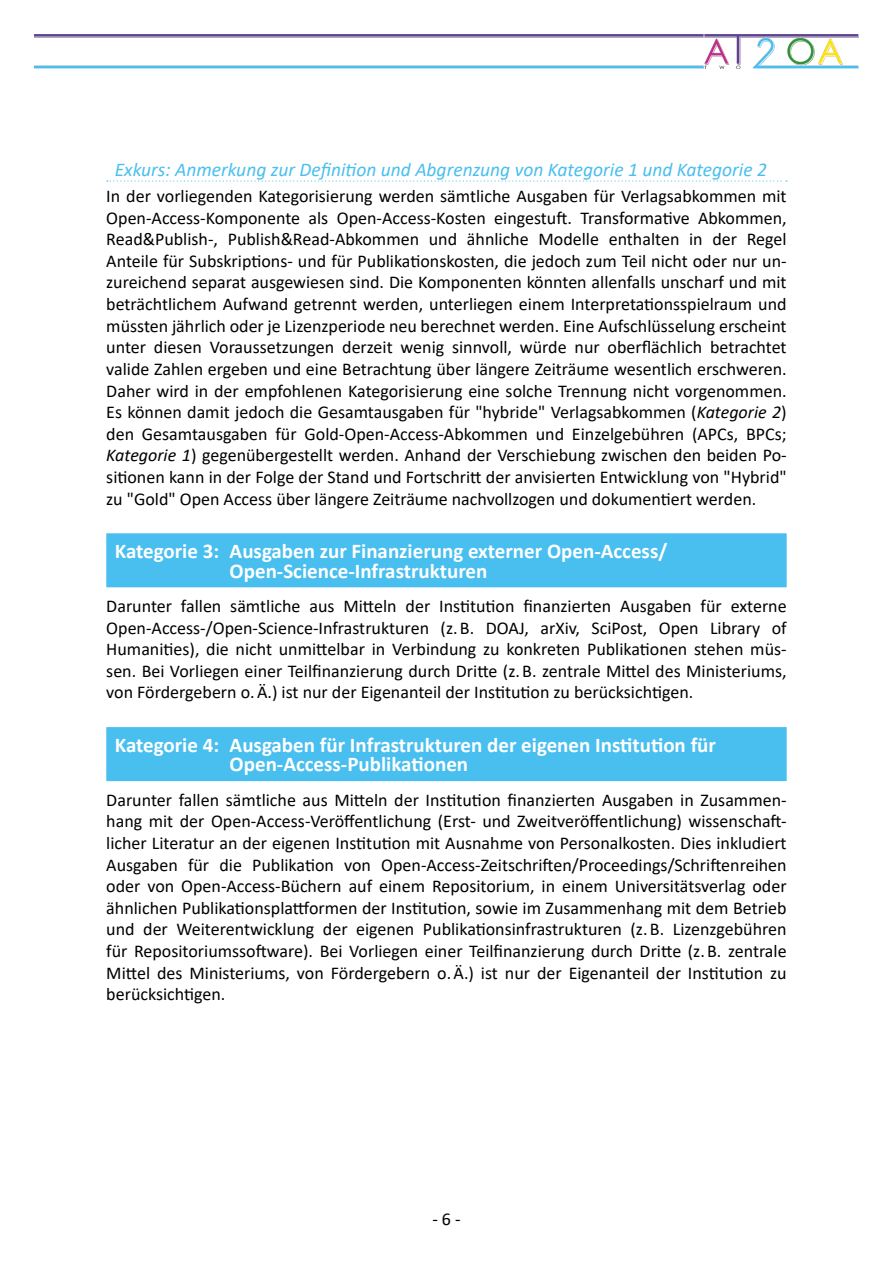
<style>
.page{position:relative;width:893px;height:1263px;background:#fff}
.page>*{position:absolute;margin:0;border:0;box-sizing:border-box;transform-origin:0 0}
.t1{font:700 21px/19.5px "Calibri";color:#fff}
.t2{font:italic 19.5px "Calibri";color:#49bfef}
.t3{font:18px/21.6px "Calibri";color:#000;text-align:justify}
.s1{font-style:italic}
</style>
<div class="page">
<img style="left:34px;top:34px;width:825px;height:35px">
<svg style="left:107px;top:180px;width:680px;height:2px"></svg>
<div style="left:106px;top:533px;width:681px;height:54px;background:#49bfef"></div>
<div style="left:106px;top:727px;width:681px;height:54px;background:#49bfef"></div>
<p class="t2" style="left:115px;top:156px;width:654px">Exkurs: Anmerkung zur Definition und Abgrenzung von Kategorie 1 und Kategorie 2</p>
<p class="t3" style="left:106px;top:185px;width:682px">In der vorliegenden Kategorisierung werden sämtliche Ausgaben für Verlagsabkommen mit Open-Access-Komponente als Open-Access-Kosten eingestuft. Transformative Abkommen, Read&amp;Publish-, Publish&amp;Read-Abkommen und ähnliche Modelle enthalten in der Regel Anteile für Subskriptions- und für Publikationskosten, die jedoch zum Teil nicht oder nur un&shy;zureichend separat ausgewiesen sind. Die Komponenten könnten allenfalls unscharf und mit beträchtlichem Aufwand getrennt werden, unterliegen einem Interpretationsspielraum und müssten jährlich oder je Lizenzperiode neu berechnet werden. Eine Aufschlüsselung erscheint unter diesen Voraussetzungen derzeit wenig sinnvoll, würde nur oberflächlich betrachtet valide Zahlen ergeben und eine Betrachtung über längere Zeiträume wesentlich erschweren.<br>Daher wird in der empfohlenen Kategorisierung eine solche Trennung nicht vorgenommen.<br>Es können damit jedoch die Gesamtausgaben für "hybride" Verlagsabkommen (<span class="s1">Kategorie 2</span>) den Gesamtausgaben für Gold-Open-Access-Abkommen und Einzelgebühren (APCs, BPCs; <span class="s1">Kategorie 1</span>) gegenübergestellt werden. Anhand der Verschiebung zwischen den beiden Po&shy;sitionen kann in der Folge der Stand und Fortschritt der anvisierten Entwicklung von "Hybrid" zu "Gold" Open Access über längere Zeiträume nachvollzogen und dokumentiert werden.</p>
<p class="t1" style="left:230px;top:541px;width:439px;text-indent:-115px">Kategorie 3: Ausgaben zur Finanzierung externer Open-Access/<br>Open-Science-Infrastrukturen</p>
<p class="t3" style="left:106px;top:595px;width:682px">Darunter fallen sämtliche aus Mitteln der Institution finanzierten Ausgaben für externe Open-Access-/Open-Science-Infrastrukturen (z. B. DOAJ, arXiv, SciPost, Open Library of Humanities), die nicht unmittelbar in Verbindung zu konkreten Publikationen stehen müs&shy;sen. Bei Vorliegen einer Teilfinanzierung durch Dritte (z. B. zentrale Mittel des Ministeriums, von Fördergebern o. Ä.) ist nur der Eigenanteil der Institution zu berücksichtigen.</p>
<p class="t1" style="left:230px;top:735px;width:488px;text-indent:-115px">Kategorie 4: Ausgaben für Infrastrukturen der eigenen Institution für<br>Open-Access-Publikationen</p>
<p class="t3" style="left:106px;top:788px;width:682px">Darunter fallen sämtliche aus Mitteln der Institution finanzierten Ausgaben in Zusammen&shy;hang mit der Open-Access-Veröffentlichung (Erst- und Zweitveröffentlichung) wissenschaft&shy;licher Literatur an der eigenen Institution mit Ausnahme von Personalkosten. Dies inkludiert Ausgaben für die Publikation von Open-Access-Zeitschriften/Proceedings/Schriftenreihen oder von Open-Access-Büchern auf einem Repositorium, in einem Universitätsverlag oder ähnlichen Publikationsplattformen der Institution, sowie im Zusammenhang mit dem Betrieb und der Weiterentwicklung der eigenen Publikationsinfrastrukturen (z. B. Lizenzgebühren für Repositoriumssoftware). Bei Vorliegen einer Teilfinanzierung durch Dritte (z. B. zentrale Mittel des Ministeriums, von Fördergebern o. Ä.) ist nur der Eigenanteil der Institution zu berücksichtigen.</p>
<p class="t3" style="left:432px;top:1208px;width:30px">- 6 -</p>
</div>
